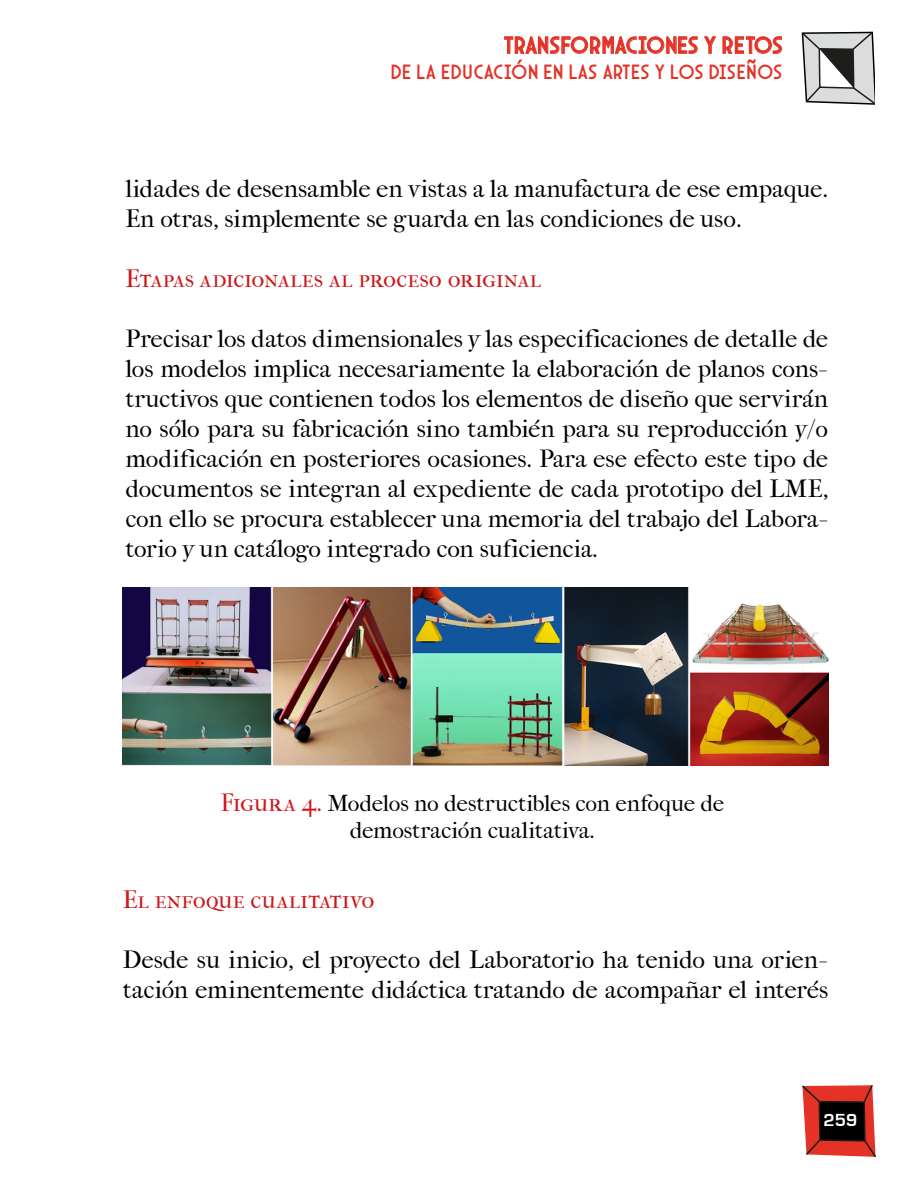
<style>
.page{position:relative;width:918px;height:1188px;background:#fff}
.page>*{position:absolute;margin:0;border:0;box-sizing:border-box;transform-origin:0 0}
.t1{font:24px "Arcane Nine";letter-spacing:.005em;color:#e43227}
.t2{font:21px/30px "IM FELL French Canon Roman";letter-spacing:-.005em;color:#000}
.t3{font:21px "IM FELL French Canon Roman SC";letter-spacing:-.005em;color:#cd171a}
.t4{font:21px "Arcane Nine";letter-spacing:.005em;color:#e43227}
.t5{font:19.5px/27px "IM FELL French Canon Roman";letter-spacing:-.01em;color:#000;text-align:center}
.t6{font:700 18px "Eurostile";color:#fff}
.s1{font-family:"IM FELL French Canon Roman SC";font-size:21px;color:#cd171a}
</style>
<div class="page">
<svg style="left:801px;top:31px;width:74px;height:74px"></svg>
<svg style="left:802px;top:1085px;width:74px;height:73px;background:#953630"></svg>
<svg style="left:504px;top:36px;width:194px;height:18px"></svg>
<svg style="left:704px;top:36px;width:78px;height:18px"></svg>
<img style="left:123px;top:588px;width:705px;height:178px">
<p class="t1" style="left:503px;top:31px;width:281px">TRANSFORMACIONES Y RETOS</p>
<p class="t4" style="left:390px;top:59px;width:394px">DE LA EDUCACIÓN EN LAS ARTES Y LOS DISEÑOS</p>
<p class="t2" style="left:125px;top:174px;width:704px">lidades de desensamble en vistas a la manufactura de ese empaque.<br>En otras, simplemente se guarda en las condiciones de uso.</p>
<p class="t3" style="left:125px;top:265px;width:417px">Etapas adicionales al proceso original</p>
<p class="t2" style="left:125px;top:324px;width:704px;text-align:justify">Precisar los datos dimensionales y las especificaciones de detalle de los modelos implica necesariamente la elaboración de planos cons&shy;tructivos que contienen todos los elementos de diseño que servirán no sólo para su fabricación sino también para su reproducción y/o modificación en posteriores ocasiones. Para ese efecto este tipo de documentos se integran al expediente de cada prototipo del LME, con ello se procura establecer una memoria del trabajo del Labora&shy;torio y un catálogo integrado con suficiencia.</p>
<p class="t5" style="left:221px;top:790px;width:505px"><span class="s1">Figura 4.</span> Modelos no destructibles con enfoque de demostración cualitativa.</p>
<p class="t3" style="left:123px;top:886px;width:253px">El enfoque cualitativo</p>
<p class="t2" style="left:123px;top:945px;width:707px">Desde su inicio, el proyecto del Laboratorio ha tenido una orien&shy;tación eminentemente didáctica tratando de acompañar el interés</p>
<p class="t6" style="left:824px;top:1110px;width:35px">259</p>
</div>
